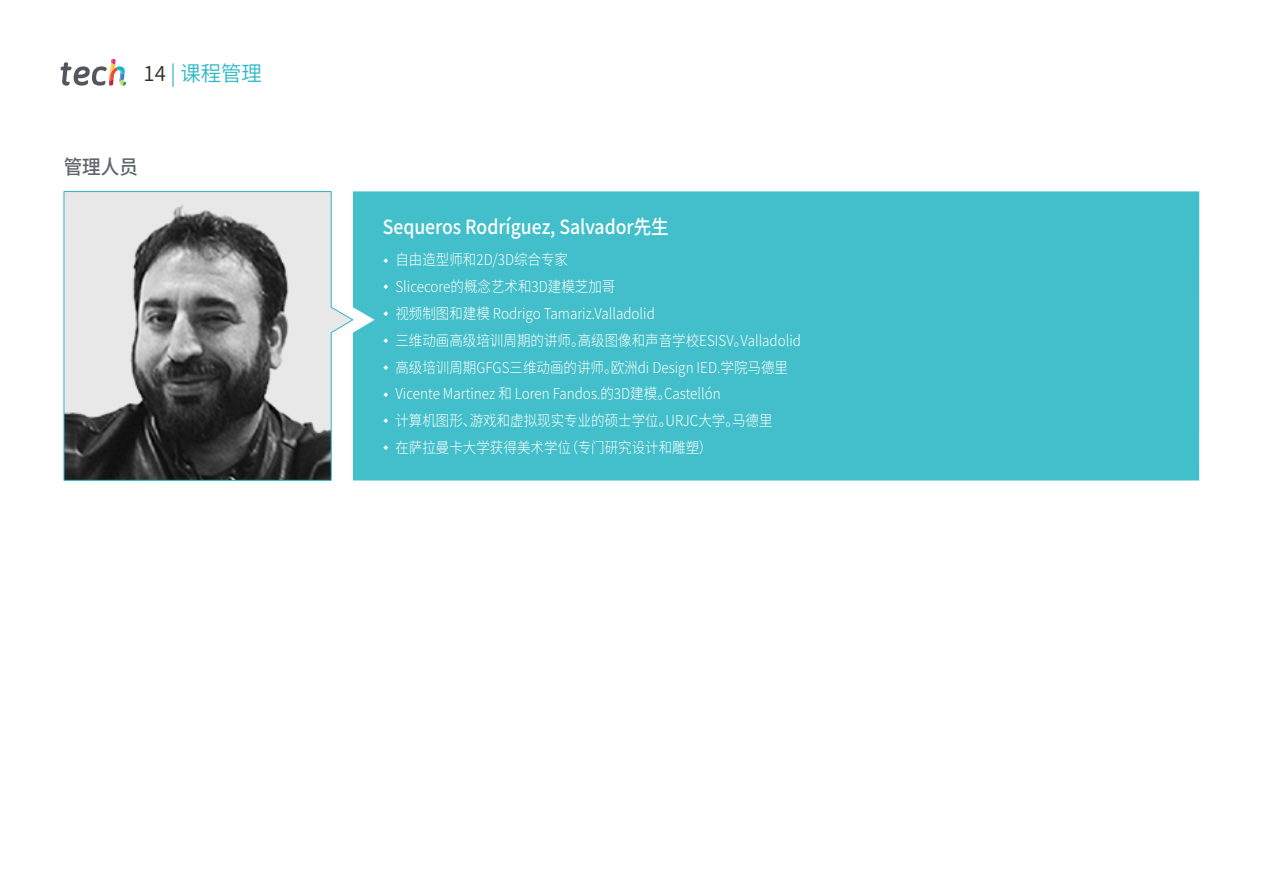
<style>
.page{position:relative;width:1263px;height:893px;background:#fff}
.page>*{position:absolute;margin:0;border:0;box-sizing:border-box;transform-origin:0 0}
.t1{font:21px "Source Han Sans CN";color:#2db8c5}
.t2{font:500 19.5px "Source Han Sans CN";color:#fff;scale:.9 1}
.t3{font:500 19.5px "Source Han Sans CN";color:#61646a;scale:.95 1}
.t4{font:300 15px/26.7px "Source Han Sans CN";color:#fff;scale:.9 1}
.s1{color:#312e20}
</style>
<div class="page">
<div style="left:353px;top:191px;width:846px;height:289px;background:#42bfca"></div>
<svg style="left:64px;top:191px;width:289px;height:290px;background:#979999"></svg>
<svg style="left:61px;top:59px;width:65px;height:27px"></svg>
<svg style="left:384px;top:258px;width:4px;height:5px"></svg>
<svg style="left:384px;top:285px;width:4px;height:5px"></svg>
<svg style="left:384px;top:311px;width:4px;height:5px"></svg>
<svg style="left:384px;top:338px;width:4px;height:5px"></svg>
<svg style="left:384px;top:365px;width:4px;height:5px"></svg>
<svg style="left:384px;top:392px;width:4px;height:5px"></svg>
<svg style="left:384px;top:418px;width:4px;height:5px"></svg>
<svg style="left:384px;top:445px;width:4px;height:5px"></svg>
<h1 class="t1" style="left:144px;top:61px;width:120px"><span class="s1">14</span> | 课程管理</h1>
<h2 class="t3" style="left:64px;top:156px;width:80px">管理人员</h2>
<h2 class="t2" style="left:383px;top:216px;width:319px">Sequeros Rodríguez, Salvador先生</h2>
<p class="t4" style="left:395px;top:247px;width:452px">自由造型师和2D/3D综合专家<br>Slicecore的概念艺术和3D建模芝加哥<br>视频制图和建模 Rodrigo Tamariz.Valladolid<br>三维动画高级培训周期的讲师。高级图像和声音学校ESISV。Valladolid高级培训周期GFGS三维动画的讲师。欧洲di Design IED.学院马德里Vicente Martinez 和 Loren Fandos.的3D建模。Castellón<br>计算机图形、游戏和虚拟现实专业的硕士学位。URJC大学。马德里<br>在萨拉曼卡大学获得美术学位（专门研究设计和雕塑）</p>
</div>
